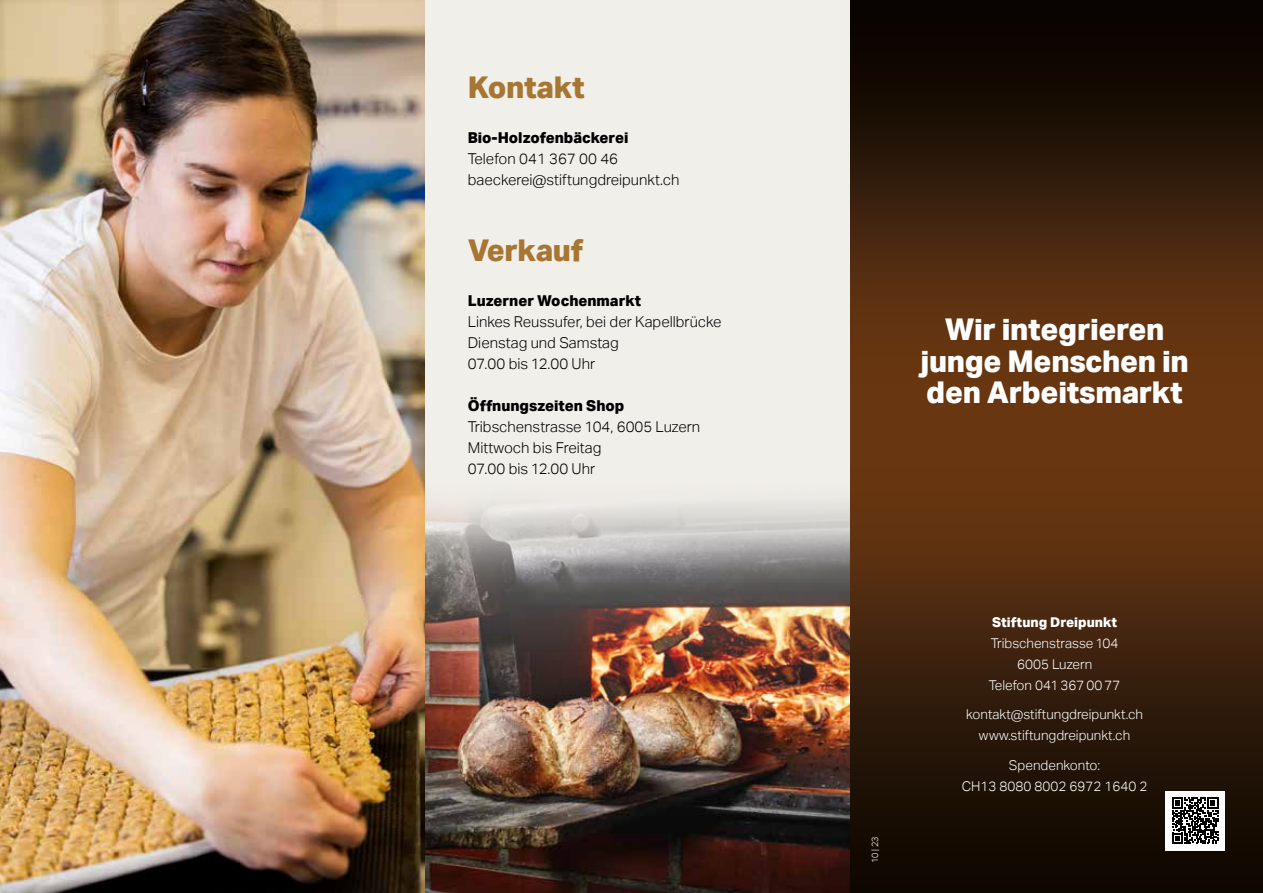
<style>
.page{position:relative;width:1263px;height:893px;background:#fff}
.page>*{position:absolute;margin:0;border:0;box-sizing:border-box;transform-origin:0 0}
.t1{font:800 30px/31.5px "Aktiv Grotesk";letter-spacing:-.01em;color:#fff;text-align:center}
.t2{font:800 30px "Aktiv Grotesk";letter-spacing:-.01em;color:#a77632}
.t3{font:300 15px/21px "Aktiv Grotesk";color:#000}
.t4{font:800 15px "Aktiv Grotesk";color:#000}
.t5{font:300 13.5px/21px "Aktiv Grotesk";color:#fff;text-align:center}
.t6{font:800 13.5px "Aktiv Grotesk";color:#fff}
.t7{font:300 9px "Aktiv Grotesk";color:#fff}
</style>
<div class="page">
<img style="left:0;top:0;width:425px;height:893px">
<div style="left:425px;top:0;width:425px;height:893px;background:#f1efea"></div>
<img style="left:425px;top:502px;width:425px;height:391px">
<img style="left:850px;top:0;width:413px;height:893px">
<div style="left:1165px;top:791px;width:60px;height:59px;background:#fff"></div>
<svg style="left:1172px;top:797px;width:46px;height:47px"></svg>
<h1 class="t2" style="left:468px;top:70px;width:118px">Kontakt</h1>
<p class="t4" style="left:468px;top:129px;width:162px">Bio-Holzofenbäckerei</p>
<p class="t3" style="left:468px;top:148px;width:213px">Telefon 041 367 00 46 baeckerei@stiftungdreipunkt.ch</p>
<h1 class="t2" style="left:468px;top:233px;width:117px">Verkauf</h1>
<p class="t4" style="left:468px;top:292px;width:175px">Luzerner Wochenmarkt</p>
<p class="t3" style="left:468px;top:311px;width:255px">Linkes Reussufer, bei der Kapellbrücke<br>Dienstag und Samstag<br>07.00 bis 12.00 Uhr</p>
<p class="t4" style="left:468px;top:397px;width:158px">Öffnungszeiten Shop</p>
<p class="t3" style="left:468px;top:416px;width:234px">Tribschenstrasse 104, 6005 Luzern<br>Mittwoch bis Freitag<br>07.00 bis 12.00 Uhr</p>
<h1 class="t1" style="left:920px;top:314px;width:270px">Wir integrieren junge Menschen in den Arbeitsmarkt</h1>
<p class="t7" style="left:870px;top:863px;width:28px;rotate:-90deg">10 | 23</p>
<p class="t6" style="left:992px;top:614px;width:127px">Stiftung Dreipunkt</p>
<p class="t5" style="left:989px;top:633px;width:133px">Tribschenstrasse 104<br>6005 Luzern<br>Telefon 041 367 00 77</p>
<p class="t5" style="left:966px;top:704px;width:178px">kontakt@stiftungdreipunkt.ch www.stiftungdreipunkt.ch</p>
<p class="t5" style="left:962px;top:755px;width:187px">Spendenkonto:<br>CH13 8080 8002 6972 1640 2</p>
</div>
